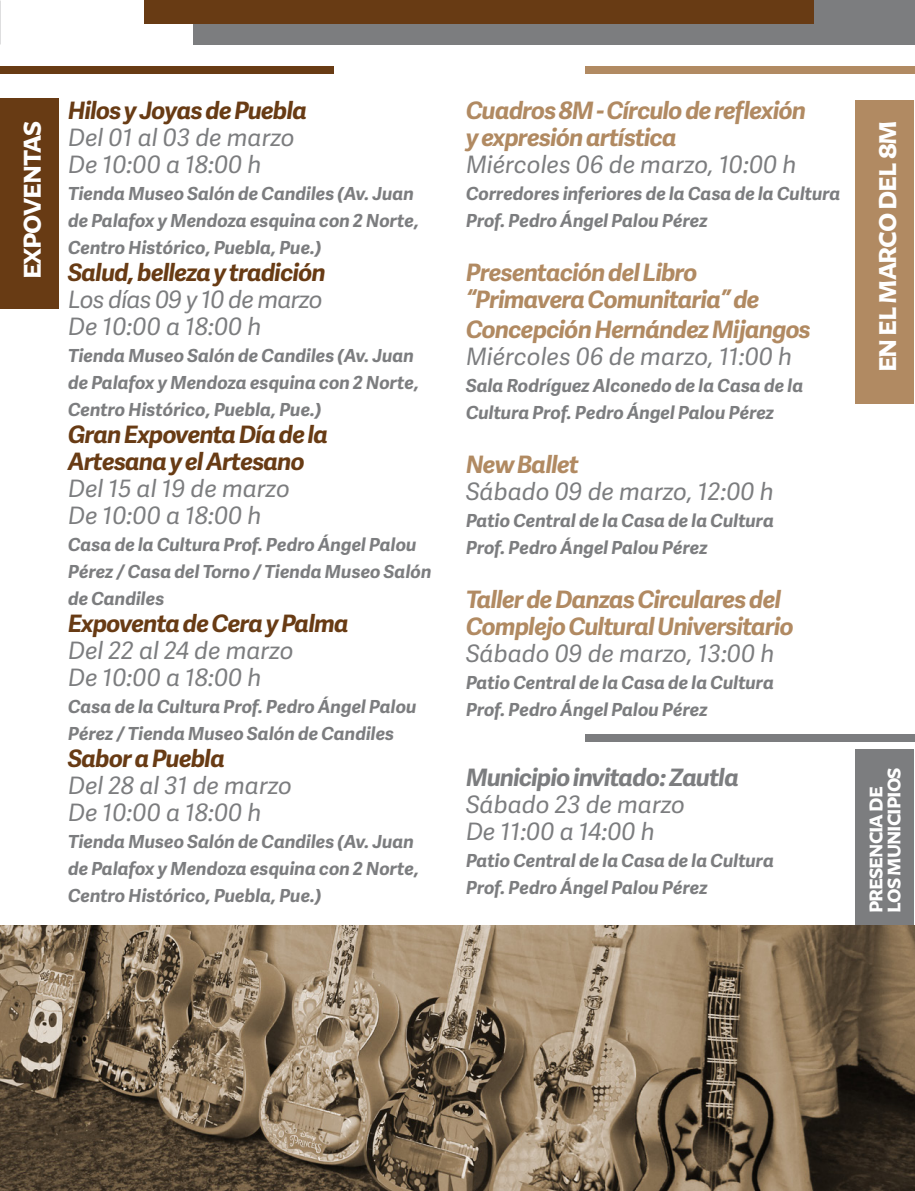
<style>
.page{position:relative;width:915px;height:1191px;background:#fff}
.page>*{position:absolute;margin:0;border:0;box-sizing:border-box;transform-origin:0 0}
.SUBS_T2{font:italic 24px/27px "Adelle Sans";color:#7c7d7f}
.SUBS_T2-2{font:italic 700 24px/30px "Adelle Sans";letter-spacing:-.03em;color:#b18a62}
.SUBS_T2-3{font:italic 700 24px "Adelle Sans";letter-spacing:-.03em;color:#683b14}
.TITULOS_1{font:900 24px "Heroica";letter-spacing:-.05em;color:#fff}
.SUBS_T2-4{font:italic 24px "Adelle Sans";letter-spacing:-.03em;color:#7c7d7f}
.SUBS_T2-5{font:italic 700 18px/27px "Adelle Sans";color:#7c7d7f}
.TITULOS_1-2{font:900 18px/18px "Heroica";letter-spacing:-.05em;color:#fff}
.s1{font-weight:700}
</style>
<div class="page">
<div style="left:0;top:98px;width:58px;height:210px;background:#683b14"></div>
<div style="left:855px;top:100px;width:58px;height:304px;background:#b18a62"></div>
<div style="left:855px;top:749px;width:58px;height:195px;background:#7c7d7f"></div>
<div style="left:0;top:66px;width:334px;height:8px;background:#683b14"></div>
<div style="left:585px;top:66px;width:329px;height:8px;background:#b18a62"></div>
<div style="left:585px;top:734px;width:329px;height:8px;background:#7c7d7f"></div>
<div style="left:193px;top:0;width:721px;height:45px;background:#7c7d7f"></div>
<div style="left:144px;top:0;width:670px;height:23px;background:#683b14"></div>
<img style="left:1px;top:926px;width:913px;height:265px">
<p class="SUBS_T2-3" style="left:68px;top:93px;width:240px">Hilos y Joyas de Puebla</p>
<p class="SUBS_T2" style="left:68px;top:123px;width:228px">Del 01 al 03 de marzo</p>
<p class="SUBS_T2" style="left:68px;top:150px;width:195px">De 10:00 a 18:00 h</p>
<p class="SUBS_T2-5" style="left:68px;top:179px;width:352px">Tienda Museo Salón de Candiles (Av. Juan de Palafox y Mendoza esquina con 2 Norte,<br>Centro Histórico, Puebla, Pue.)</p>
<p class="SUBS_T2-3" style="left:68px;top:255px;width:259px">Salud, belleza y tradición</p>
<p class="SUBS_T2-4" style="left:68px;top:282px;width:256px">Los días 09 y 10 de marzo</p>
<p class="SUBS_T2" style="left:68px;top:312px;width:195px">De 10:00 a 18:00 h</p>
<p class="SUBS_T2-5" style="left:68px;top:341px;width:352px">Tienda Museo Salón de Candiles (Av. Juan de Palafox y Mendoza esquina con 2 Norte,<br>Centro Histórico, Puebla, Pue.)</p>
<p class="SUBS_T2-3" style="left:68px;top:417px;width:261px">Gran Expoventa Día de la</p>
<p class="SUBS_T2-3" style="left:68px;top:444px;width:238px">Artesana y el Artesano</p>
<p class="SUBS_T2" style="left:68px;top:474px;width:223px">Del 15 al 19 de marzo</p>
<p class="SUBS_T2" style="left:68px;top:501px;width:195px">De 10:00 a 18:00 h</p>
<p class="SUBS_T2-5" style="left:68px;top:530px;width:365px">Casa de la Cultura Prof. Pedro Ángel Palou<br>Pérez / Casa del Torno / Tienda Museo Salón de Candiles</p>
<p class="SUBS_T2-3" style="left:68px;top:606px;width:282px">Expoventa de Cera y Palma</p>
<p class="SUBS_T2" style="left:68px;top:636px;width:227px">Del 22 al 24 de marzo</p>
<p class="SUBS_T2" style="left:68px;top:663px;width:195px">De 10:00 a 18:00 h</p>
<p class="SUBS_T2-5" style="left:68px;top:692px;width:350px">Casa de la Cultura Prof. Pedro Ángel Palou<br>Pérez / Tienda Museo Salón de Candiles</p>
<p class="SUBS_T2-3" style="left:68px;top:741px;width:158px">Sabor a Puebla</p>
<p class="SUBS_T2" style="left:68px;top:771px;width:225px">Del 28 al 31 de marzo</p>
<p class="SUBS_T2" style="left:68px;top:798px;width:195px">De 10:00 a 18:00 h</p>
<p class="SUBS_T2-5" style="left:68px;top:827px;width:352px">Tienda Museo Salón de Candiles (Av. Juan de Palafox y Mendoza esquina con 2 Norte,<br>Centro Histórico, Puebla, Pue.)</p>
<p class="SUBS_T2-2" style="left:466px;top:94px;width:341px">Cuadros 8M - Círculo de reflexión</p>
<p class="SUBS_T2-2" style="left:466px;top:121px;width:212px">y expresión artística</p>
<p class="SUBS_T2" style="left:466px;top:150px;width:332px">Miércoles 06 de marzo, 10:00 h</p>
<p class="SUBS_T2-5" style="left:466px;top:179px;width:376px">Corredores inferiores de la Casa de la Cultura<br>Prof. Pedro Ángel Palou Pérez</p>
<p class="SUBS_T2-2" style="left:466px;top:256px;width:233px">Presentación del Libro</p>
<p class="SUBS_T2-2" style="left:466px;top:283px;width:346px">“Primavera Comunitaria” de<br>Concepción Hernández Mijangos</p>
<p class="SUBS_T2" style="left:466px;top:342px;width:327px">Miércoles 06 de marzo, 11:00 h</p>
<p class="SUBS_T2-5" style="left:466px;top:371px;width:339px">Sala Rodríguez Alconedo de la Casa de la<br>Cultura Prof. Pedro Ángel Palou Pérez</p>
<p class="SUBS_T2-2" style="left:466px;top:448px;width:114px">New Ballet</p>
<p class="SUBS_T2" style="left:466px;top:477px;width:309px">Sábado 09 de marzo, 12:00 h</p>
<p class="SUBS_T2-5" style="left:466px;top:506px;width:309px">Patio Central de la Casa de la Cultura</p>
<p class="SUBS_T2-5" style="left:466px;top:533px;width:243px">Prof. Pedro Ángel Palou Pérez</p>
<p class="SUBS_T2-2" style="left:466px;top:585px;width:329px;line-height:27px">Taller de Danzas Circulares del<br>Complejo Cultural Universitario</p>
<p class="SUBS_T2" style="left:466px;top:639px;width:310px">Sábado 09 de marzo, 13:00 h</p>
<p class="SUBS_T2-5" style="left:466px;top:668px;width:309px">Patio Central de la Casa de la Cultura</p>
<p class="SUBS_T2-5" style="left:466px;top:695px;width:243px">Prof. Pedro Ángel Palou Pérez</p>
<p class="TITULOS_1" style="left:17px;top:279px;width:159px;rotate:-90deg">EXPOVENTAS</p>
<p class="TITULOS_1" style="left:871px;top:372px;width:254px;rotate:-90deg">EN EL MARCO DEL 8M</p>
<p class="SUBS_T2" style="left:466px;top:763px;width:274px"><span class="s1">Municipio invitado: Zautla<br></span>Sábado 23 de marzo<br>De 11:00 a 14:00 h</p>
<p class="SUBS_T2-5" style="left:466px;top:847px;width:309px">Patio Central de la Casa de la Cultura</p>
<p class="SUBS_T2-5" style="left:466px;top:874px;width:243px">Prof. Pedro Ángel Palou Pérez</p>
<p class="TITULOS_1-2" style="left:866px;top:913px;width:147px;rotate:-90deg">PRESENCIA DE<br>LOS MUNICIPIOS</p>
</div>
